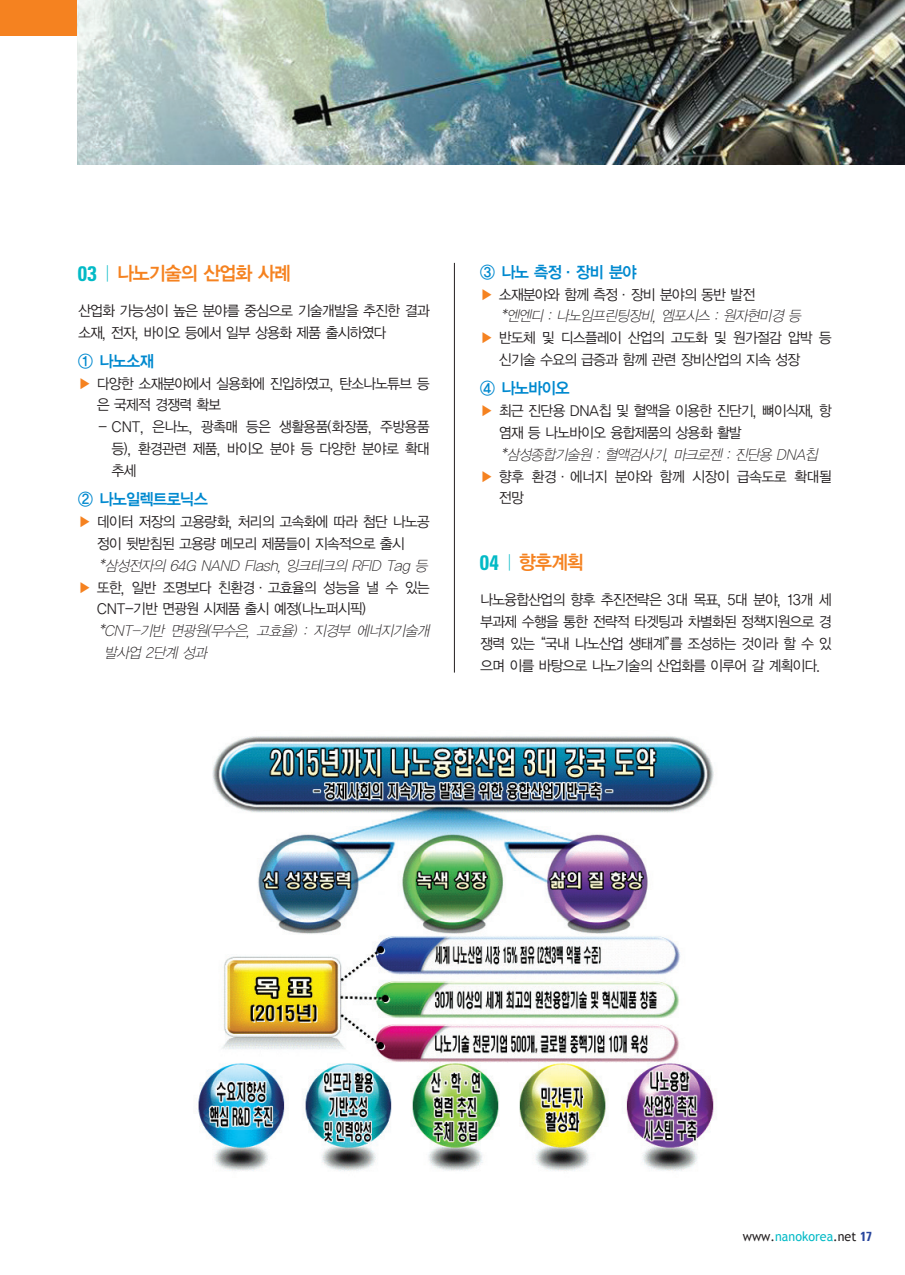
<style>
.page{position:relative;width:905px;height:1275px;background:#fff}
.page>*{position:absolute;margin:0;border:0;box-sizing:border-box;transform-origin:0 0}
.t1{font:19.25px "YGO14";letter-spacing:-.13em;color:#f58220;scale:.95 1}
.t2{font:16.28px "YGO14";letter-spacing:-.125em;color:#0089cf;scale:.95 1}
.t3{font:14.53px/21.9px "YGO12";letter-spacing:-.13em;color:#231f20;scale:.95 1}
.t4{font:italic 14.53px/21.9px "YGO11";color:#231f20;scale:.95 1}
.t5{font:14.53px/21.9px "YGO12";letter-spacing:-.105em;color:#231f20;scale:.95 1}
.t6{font:13.12px "Trebuchet MS";color:#03bac6;scale:.95 1}
.s1{font-family:"Univers";font-weight:700;font-stretch:condensed;font-size:21px;color:#03bac6}
.s2{font-family:"YGO11";color:#03bac6}
.s3{color:#f58220}
.s4{color:#231f20}
.s5{font-family:"Univers";font-weight:700;font-stretch:condensed;color:#28469d}
</style>
<div class="page">
<img style="left:0;top:0;width:904px;height:1171px">
<h1 class="t1" style="left:78px;top:265px;width:227px"><span class="s1">03</span> <span class="s2">|</span> 나노기술의 산업화 사례</h1>
<p class="t3" style="left:78px;top:300px;width:372px">산업화 가능성이 높은 분야를 중심으로 기술개발을 추진한 결과 소재, 전자, 바이오 등에서 일부 상용화 제품 출시하였다</p>
<p class="t2" style="left:78px;top:353px;width:82px">① 나노소재</p>
<p class="t3" style="left:96px;top:373px;width:353px;text-indent:-19px"><span class="s3">▶</span> 다양한 소재분야에서 실용화에 진입하였고, 탄소나노튜브 등 은 국제적 경쟁력 확보</p>
<p class="t3" style="left:111px;top:417px;width:337px;text-align:justify;text-indent:-13px">- CNT, 은나노, 광촉매 등은 생활용품(화장품, 주방용품 등), 환경관련 제품, 바이오 분야 등 다양한 분야로 확대 추세</p>
<p class="t2" style="left:78px;top:492px;width:139px">② 나노일렉트로닉스</p>
<p class="t3" style="left:78px;top:511px;width:372px;text-align:center"><span class="s3">▶</span> 데이터 저장의 고용량화, 처리의 고속화에 따라 첨단 나노공 정이 뒷받침된 고용량 메모리 제품들이 지속적으로 출시</p>
<p class="t4" style="left:98px;top:555px;width:352px">*삼성전자의 64G NAND Flash, 잉크테크의 RFID Tag 등</p>
<p class="t3" style="left:96px;top:577px;width:353px;text-indent:-19px"><span class="s3">▶</span> 또한, 일반 조명보다 친환경·고효율의 성능을 낼 수 있는<br>CNT-기반 면광원 시제품 출시 예정(나노퍼시픽)</p>
<p class="t4" style="left:104px;top:621px;width:348px;text-indent:-5px">*CNT-기반 면광원(무수은, 고효율) : 지경부 에너지기술개 발사업 2단계 성과</p>
<p class="t2" style="left:480px;top:264px;width:167px">③ 나노 측정·장비 분야</p>
<p class="t3" style="left:480px;top:284px;width:292px"><span class="s3">▶</span> 소재분야와 함께 측정·장비 분야의 동반 발전</p>
<p class="t4" style="left:500px;top:306px;width:322px">*엔엔디 : 나노임프린팅장비, 엠포시스 : 원자현미경 등</p>
<p class="t3" style="left:498px;top:328px;width:353px;text-indent:-19px"><span class="s3">▶</span> 반도체 및 디스플레이 산업의 고도화 및 원가절감 압박 등 신기술 수요의 급증과 함께 관련 장비산업의 지속 성장</p>
<p class="t2" style="left:480px;top:381px;width:97px">④ 나노바이오</p>
<p class="t3" style="left:498px;top:400px;width:353px;text-indent:-19px"><span class="s3">▶</span> 최근 진단용 DNA칩 및 혈액을 이용한 진단기, 뼈이식재, 항 염재 등 나노바이오 융합제품의 상용화 활발</p>
<p class="t4" style="left:500px;top:444px;width:339px">*삼성종합기술원 : 혈액검사기, 마크로젠 : 진단용 DNA칩</p>
<p class="t5" style="left:498px;top:466px;width:353px;text-indent:-19px"><span class="s3">▶</span> 향후 환경·에너지 분야와 함께 시장이 급속도로 확대될 전망</p>
<h1 class="t1" style="left:480px;top:554px;width:112px"><span class="s1">04</span> <span class="s2">|</span> 향후계획</h1>
<p class="t3" style="left:480px;top:589px;width:372px;text-align:justify">나노융합산업의 향후 추진전략은 3대 목표, 5대 분야, 13개 세 부과제 수행을 통한 전략적 타겟팅과 차별화된 정책지원으로 경 쟁력 있는“국내 나노산업 생태계”를 조성하는 것이라 할 수 있 으며 이를 바탕으로 나노기술의 산업화를 이루어 갈 계획이다.</p>
<p class="t6" style="left:742px;top:1229px;width:137px"><span class="s4">www.</span>nanokorea<span class="s4">.net</span> <span class="s5">17</span></p>
</div>
